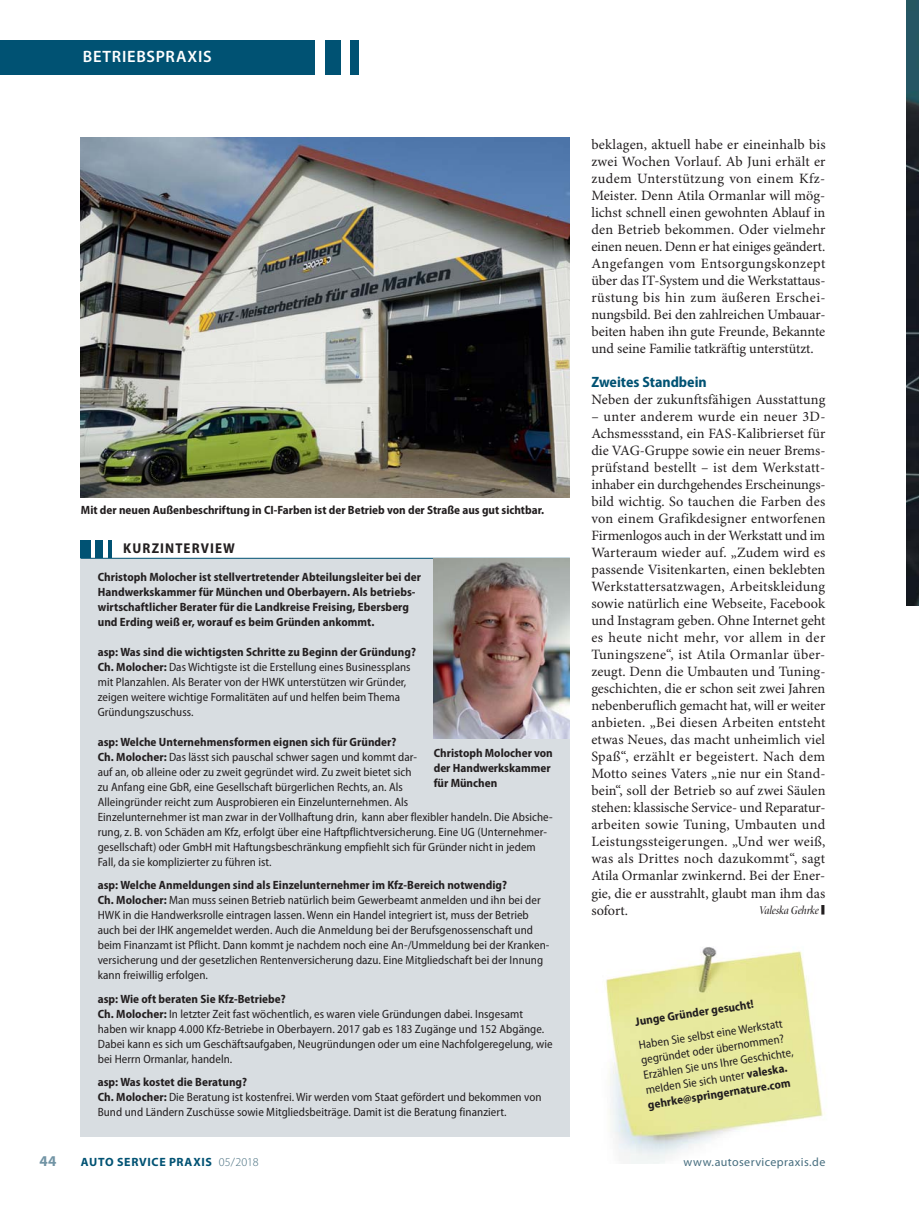
<style>
.page{position:relative;width:919px;height:1212px;background:#fff}
.page>*{position:absolute;margin:0;border:0;box-sizing:border-box;transform-origin:0 0}
.t1{font:32.7px "Minion Pro";color:#231f20;scale:.33 1}
.t2{font:600 16.5px "Myriad Pro";letter-spacing:.045em;color:#fff}
.t3{font:700 semi-condensed 15px "Myriad Pro";color:#005273}
.t4{font:700 15px "Myriad Pro";color:#7294a5}
.t5{font:14.25px/17px "Minion Pro";color:#231f20;text-align:justify}
.t6{font:700 semi-condensed 14.25px "Myriad Pro";letter-spacing:.075em;color:#231f20}
.t7{font:semi-condensed 12px/15px "Myriad Pro";letter-spacing:.005em;color:#231f20}
.t8{font:700 semi-condensed 12px/15px "Myriad Pro";letter-spacing:.005em;color:#231f20}
.t9{font:700 12px "Myriad Pro";letter-spacing:.055em;color:#005273}
.t10{font:12px "Myriad Pro";letter-spacing:.035em;color:#476e7f}
.t11{font:12px "Minion Pro Medium Cn It Disp";letter-spacing:-.01em;color:#231f20}
.s1{font-weight:700}
.s2{font-weight:300;color:#476e7f}
</style>
<div class="page">
<div style="left:350px;top:40px;width:8px;height:34px;background:#005273"></div>
<div style="left:325px;top:40px;width:15px;height:34px;background:#005273"></div>
<div style="left:0;top:40px;width:315px;height:34px;background:#005273"></div>
<img style="left:605px;top:947px;width:220px;height:217px">
<div style="left:81px;top:558px;width:488px;height:579px;background:#d8dde1"></div>
<div style="left:81px;top:541px;width:10px;height:17px;background:#005273"></div>
<div style="left:96px;top:541px;width:7px;height:17px;background:#005273"></div>
<hr style="left:108px;top:541px;width:4px;height:17px;background:#005273">
<hr style="left:81px;top:558px;width:489px;height:1px;background:#005273">
<img style="left:433px;top:558px;width:137px;height:181px">
<img style="left:81px;top:138px;width:489px;height:359px">
<img style="left:906px;top:0;width:12px;height:606px">
<h2 class="t2" style="left:83px;top:47px;width:130px">BETRIEBSPRAXIS</h2>
<p class="t8" style="left:81px;top:504px;width:465px">Mit der neuen Außenbeschriftung in CI-Farben ist der Betrieb von der Straße aus gut sichtbar.</p>
<p class="t6" style="left:123px;top:543px;width:113px">KURZINTERVIEW</p>
<p class="t8" style="left:98px;top:570px;width:325px">Christoph Molocher ist stellvertretender Abteilungsleiter bei der Handwerkskammer für München und Oberbayern. Als betriebs&shy;wirtschaftlicher Berater für die Landkreise Freising, Ebersberg und Erding weiß er, worauf es beim Gründen ankommt.</p>
<p class="t7" style="left:98px;top:646px;width:320px"><span class="s1">asp: Was sind die wichtigsten Schritte zu Beginn der Gründung?<br>Ch. Molocher:</span> Das Wichtigste ist die Erstellung eines Businessplans mit Planzahlen. Als Berater von der HWK unterstützen wir Gründer, zeigen weitere wichtige Formalitäten auf und helfen beim Thema Gründungszuschuss.</p>
<p class="t7" style="left:98px;top:736px;width:456px"><span class="s1">asp: Welche Unternehmensformen eignen sich für Gründer?<br>Ch. Molocher:</span> Das lässt sich pauschal schwer sagen und kommt dar-<br>auf an, ob alleine oder zu zweit gegründet wird. Zu zweit bietet sich<br>zu Anfang eine GbR, eine Gesellschaft bürgerlichen Rechts, an. Als<br>Alleingründer reicht zum Ausprobieren ein Einzelunternehmen. Als<br>Einzelunternehmer ist man zwar in der Vollhaftung drin, kann aber flexibler handeln. Die Absiche&shy;rung, z. B. von Schäden am Kfz, erfolgt über eine Haftpflichtversicherung. Eine UG (Unternehmer&shy;gesellschaft) oder GmbH mit Haftungsbeschränkung empfiehlt sich für Gründer nicht in jedem Fall, da sie komplizierter zu führen ist.</p>
<p class="t7" style="left:98px;top:879px;width:453px"><span class="s1">asp: Welche Anmeldungen sind als Einzelunternehmer im Kfz-Bereich notwendig?<br>Ch. Molocher:</span> Man muss seinen Betrieb natürlich beim Gewerbeamt anmelden und ihn bei der HWK in die Handwerksrolle eintragen lassen. Wenn ein Handel integriert ist, muss der Betrieb auch bei der IHK angemeldet werden. Auch die Anmeldung bei der Berufsgenossenschaft und beim Finanzamt ist Pflicht. Dann kommt je nachdem noch eine An-/Ummeldung bei der Kranken&shy;versicherung und der gesetzlichen Rentenversicherung dazu. Eine Mitgliedschaft bei der Innung kann freiwillig erfolgen.</p>
<p class="t7" style="left:98px;top:993px;width:456px"><span class="s1">asp: Wie oft beraten Sie Kfz-Betriebe?<br>Ch. Molocher:</span> In letzter Zeit fast wöchentlich, es waren viele Gründungen dabei. Insgesamt haben wir knapp 4.000 Kfz-Betriebe in Oberbayern. 2017 gab es 183 Zugänge und 152 Abgänge.<br>Dabei kann es sich um Geschäftsaufgaben, Neugründungen oder um eine Nachfolgeregelung, wie bei Herrn Ormanlar, handeln.</p>
<p class="t7" style="left:98px;top:1076px;width:445px"><span class="s1">asp: Was kostet die Beratung?<br>Ch. Molocher:</span> Die Beratung ist kostenfrei. Wir werden vom Staat gefördert und bekommen von<br>Bund und Ländern Zuschüsse sowie Mitgliedsbeiträge. Damit ist die Beratung finanziert.</p>
<p class="t8" style="left:433px;top:747px;width:121px">Christoph Molocher von der Handwerkskammer für München</p>
<p class="t4" style="left:39px;top:1155px;width:19px">44</p>
<p class="t9" style="left:81px;top:1157px;width:179px">AUTO SERVICE PRAXIS <span class="s2">05/2018</span></p>
<p class="t5" style="left:591px;top:137px;width:236px">beklagen, aktuell habe er eineinhalb bis zwei Wochen Vorlauf. Ab Juni erhält er zudem Unterstützung von einem Kfz-Meister. Denn Atila Ormanlar will mög&shy;lichst schnell einen gewohnten Ablauf in den Betrieb bekommen. Oder vielmehr einen neuen. Denn er hat einiges geändert.<br>Angefangen vom Entsorgungskonzept über das IT-System und die Werkstattaus&shy;rüstung bis hin zum äußeren Erschei&shy;nungsbild. Bei den zahlreichen Umbauar&shy;beiten haben ihn gute Freunde, Bekannte und seine Familie tatkräftig unterstützt.</p>
<p class="t3" style="left:591px;top:376px;width:117px">Zweites Standbein</p>
<p class="t5" style="left:591px;top:392px;width:235px">Neben der zukunftsfähigen Ausstattung</p>
<p class="t5" style="left:591px;top:409px;width:236px">– unter anderem wurde ein neuer 3D-Achsmessstand, ein FAS-Kalibrierset für die VAG-Gruppe sowie ein neuer Brems&shy;prüfstand bestellt – ist dem Werkstatt&shy;inhaber ein durchgehendes Erscheinungs&shy;bild wichtig. So tauchen die Farben des von einem Grafikdesigner entworfenen Firmenlogos auch in der Werkstatt und im Warteraum wieder auf. „Zudem wird es passende Visitenkarten, einen beklebten Werkstattersatzwagen, Arbeitskleidung sowie natürlich eine Webseite, Facebook und Instagram geben. Ohne Internet geht es heute nicht mehr, vor allem in der Tuningszene“, ist Atila Ormanlar über&shy;zeugt. Denn die Umbauten und Tuning&shy;geschichten, die er schon seit zwei Jahren nebenberuflich gemacht hat, will er weiter anbieten. „Bei diesen Arbeiten entsteht etwas Neues, das macht unheimlich viel Spaß“, erzählt er begeistert. Nach dem Motto seines Vaters „nie nur ein Stand&shy;bein“, soll der Betrieb so auf zwei Säulen stehen: klassische Service- und Reparatur&shy;arbeiten sowie Tuning, Umbauten und Leistungssteigerungen. „Und wer weiß, was als Drittes noch dazukommt“, sagt Atila Ormanlar zwinkernd. Bei der Ener&shy;gie, die er ausstrahlt, glaubt man ihm das sofort.</p>
<p class="t11" style="left:758px;top:903px;width:62px">Valeska Gehrke</p>
<h1 class="t1" style="left:820px;top:895px;width:15px">■</h1>
<p class="t8" style="left:634px;top:1016px;width:121px;rotate:-9deg">Junge Gründer gesucht!</p>
<p class="t7" style="left:637px;top:1039px;width:153px;rotate:-9deg">Haben Sie selbst eine Werkstatt gegründet oder übernommen?<br>Erzählen Sie uns Ihre Geschichte, melden Sie sich unter <span class="s1">valeska. gehrke@springernature.com</span></p>
<p class="t10" style="left:683px;top:1157px;width:143px">www.autoservicepraxis.de</p>
</div>
